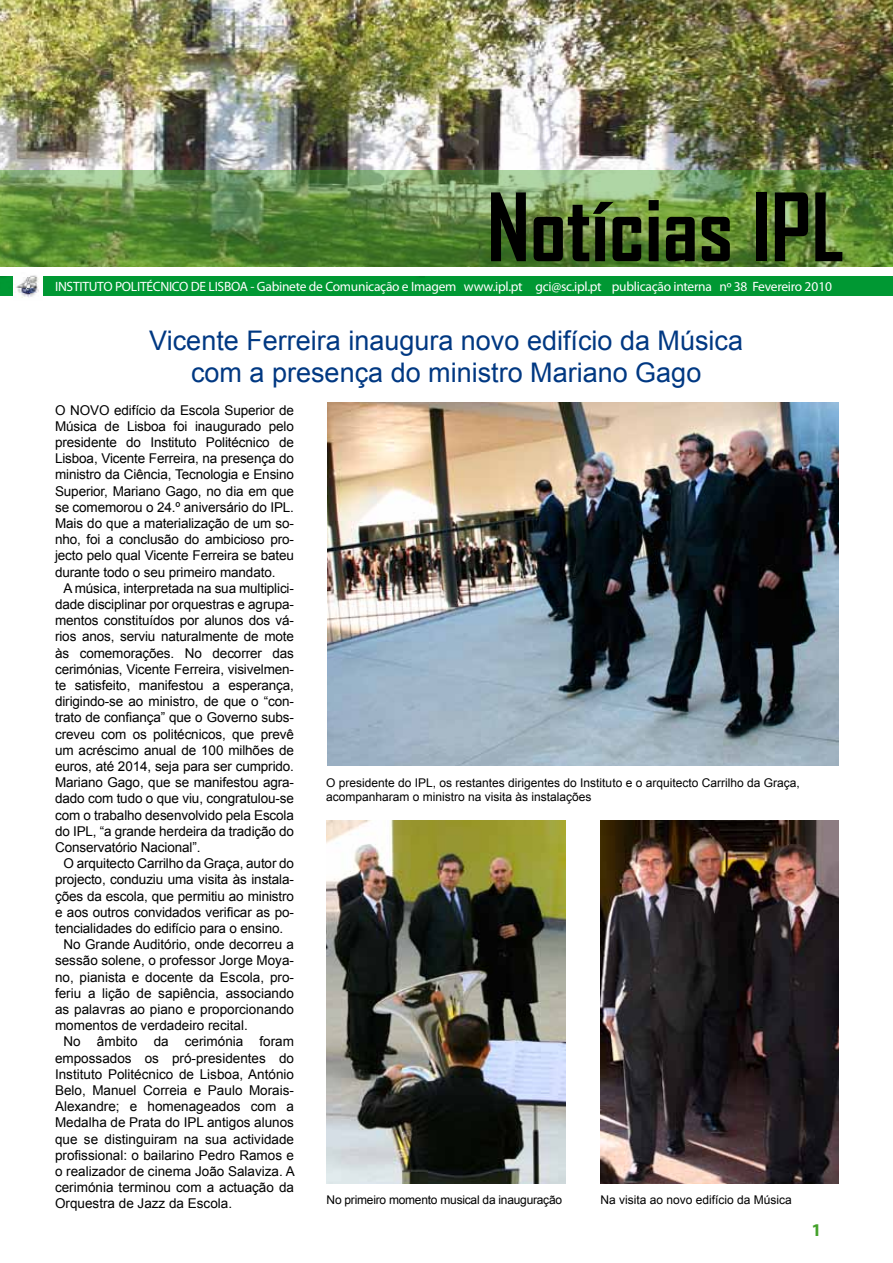
<style>
.page{position:relative;width:893px;height:1263px;background:#fff}
.page>*{position:absolute;margin:0;border:0;box-sizing:border-box;transform-origin:0 0}
.t1{font:700 90px "Agency FB";color:#000}
.t2{font:27px/32.4px "Arial";color:#003882;text-align:center}
.t3{font:700 18px "Myriad Pro";color:#44a12b}
.t4{font:13.5px/16.2px "Arial";color:#000;text-align:justify}
.t5{font:13.5px "Myriad Pro";letter-spacing:-.02em;color:#fff}
.t6{font:12px/14.4px "Arial";color:#000}
.t7{font:12px "Arial";letter-spacing:-.02em;color:#000}
</style>
<div class="page">
<div style="left:0;top:276px;width:893px;height:19px;background:#009833"></div>
<img style="left:0;top:276px;width:424px;height:19px">
<img style="left:14px;top:275px;width:29px;height:23px">
<img style="left:0;top:0;width:893px;height:267px">
<svg style="left:0;top:170px;width:893px;height:96px;background:#658f45"></svg>
<img style="left:327px;top:402px;width:512px;height:363px">
<img style="left:326px;top:820px;width:240px;height:363px">
<img style="left:600px;top:820px;width:239px;height:363px">
<h1 class="t1" style="left:487px;top:171px;width:359px">Notícias IPL</h1>
<p class="t5" style="left:55px;top:278px;width:779px">INSTITUTO POLITÉCNICO DE LISBOA - Gabinete de Comunicação e Imagem www.ipl.pt gci@sc.ipl.pt publicação interna nº 38 Fevereiro 2010</p>
<h2 class="t2" style="left:149px;top:324px;width:595px">Vicente Ferreira inaugura novo edifício da Música com a presença do ministro Mariano Gago</h2>
<p class="t4" style="left:55px;top:402px;width:240px">O NOVO edifício da Escola Superior de Música de Lisboa foi inaugurado pelo presidente do Instituto Politécnico de Lisboa, Vicente Ferreira, na presença do ministro da Ciência, Tecnologia e Ensino Superior, Mariano Gago, no dia em que se comemorou o 24.º aniversário do IPL.<br>Mais do que a materialização de um so&shy;nho, foi a conclusão do ambicioso pro&shy;jecto pelo qual Vicente Ferreira se bateu durante todo o seu primeiro mandato.</p>
<p class="t4" style="left:55px;top:580px;width:240px;text-indent:9px">A música, interpretada na sua multiplici&shy;dade disciplinar por orquestras e agrupa&shy;mentos constituídos por alunos dos vá&shy;rios anos, serviu naturalmente de mote às comemorações. No decorrer das cerimónias, Vicente Ferreira, visivelmen&shy;te satisfeito, manifestou a esperança, dirigindo-se ao ministro, de que o “con&shy;trato de confiança” que o Governo subs&shy;creveu com os politécnicos, que prevê um acréscimo anual de 100 milhões de euros, até 2014, seja para ser cumprido.<br>Mariano Gago, que se manifestou agra&shy;dado com tudo o que viu, congratulou-se com o trabalho desenvolvido pela Escola do IPL, “a grande herdeira da tradição do Conservatório Nacional”.</p>
<p class="t4" style="left:64px;top:855px;width:232px">O arquitecto Carrilho da Graça, autor do</p>
<p class="t4" style="left:55px;top:872px;width:240px">projecto, conduziu uma visita às instala-</p>
<p class="t4" style="left:55px;top:888px;width:240px">ções da escola, que permitiu ao ministro</p>
<p class="t4" style="left:55px;top:904px;width:240px">e aos outros convidados verificar as po-</p>
<p class="t4" style="left:55px;top:920px;width:230px">tencialidades do edifício para o ensino.</p>
<p class="t4" style="left:64px;top:936px;width:232px">No Grande Auditório, onde decorreu a</p>
<p class="t4" style="left:55px;top:953px;width:240px">sessão solene, o professor Jorge Moya-</p>
<p class="t4" style="left:55px;top:969px;width:240px">no, pianista e docente da Escola, pro-</p>
<p class="t4" style="left:55px;top:985px;width:240px">feriu a lição de sapiência, associando</p>
<p class="t4" style="left:55px;top:1001px;width:240px">as palavras ao piano e proporcionando</p>
<p class="t4" style="left:55px;top:1017px;width:194px">momentos de verdadeiro recital.</p>
<p class="t4" style="left:64px;top:1034px;width:232px">No âmbito da cerimónia foram</p>
<p class="t4" style="left:55px;top:1050px;width:240px">empossados os pró-presidentes do</p>
<p class="t4" style="left:55px;top:1066px;width:240px">Instituto Politécnico de Lisboa, António</p>
<p class="t4" style="left:55px;top:1082px;width:240px">Belo, Manuel Correia e Paulo Morais-</p>
<p class="t4" style="left:55px;top:1098px;width:240px">Alexandre; e homenageados com a</p>
<p class="t4" style="left:55px;top:1115px;width:240px">Medalha de Prata do IPL antigos alunos</p>
<p class="t4" style="left:55px;top:1131px;width:240px">que se distinguiram na sua actividade</p>
<p class="t4" style="left:55px;top:1147px;width:240px">profissional: o bailarino Pedro Ramos e</p>
<p class="t4" style="left:55px;top:1163px;width:241px">o realizador de cinema João Salaviza. A</p>
<p class="t4" style="left:55px;top:1179px;width:240px">cerimónia terminou com a actuação da</p>
<p class="t4" style="left:55px;top:1196px;width:179px">Orquestra de Jazz da Escola.</p>
<p class="t6" style="left:326px;top:776px;width:475px">O presidente do IPL, os restantes dirigentes do Instituto e o arquitecto Carrilho da Graça, acompanharam o ministro na visita às instalações</p>
<p class="t7" style="left:327px;top:1192px;width:237px">No primeiro momento musical da inauguração</p>
<p class="t6" style="left:600px;top:1193px;width:193px">Na visita ao novo edifício da Música</p>
<h3 class="t3" style="left:812px;top:1218px;width:11px">1</h3>
</div>
